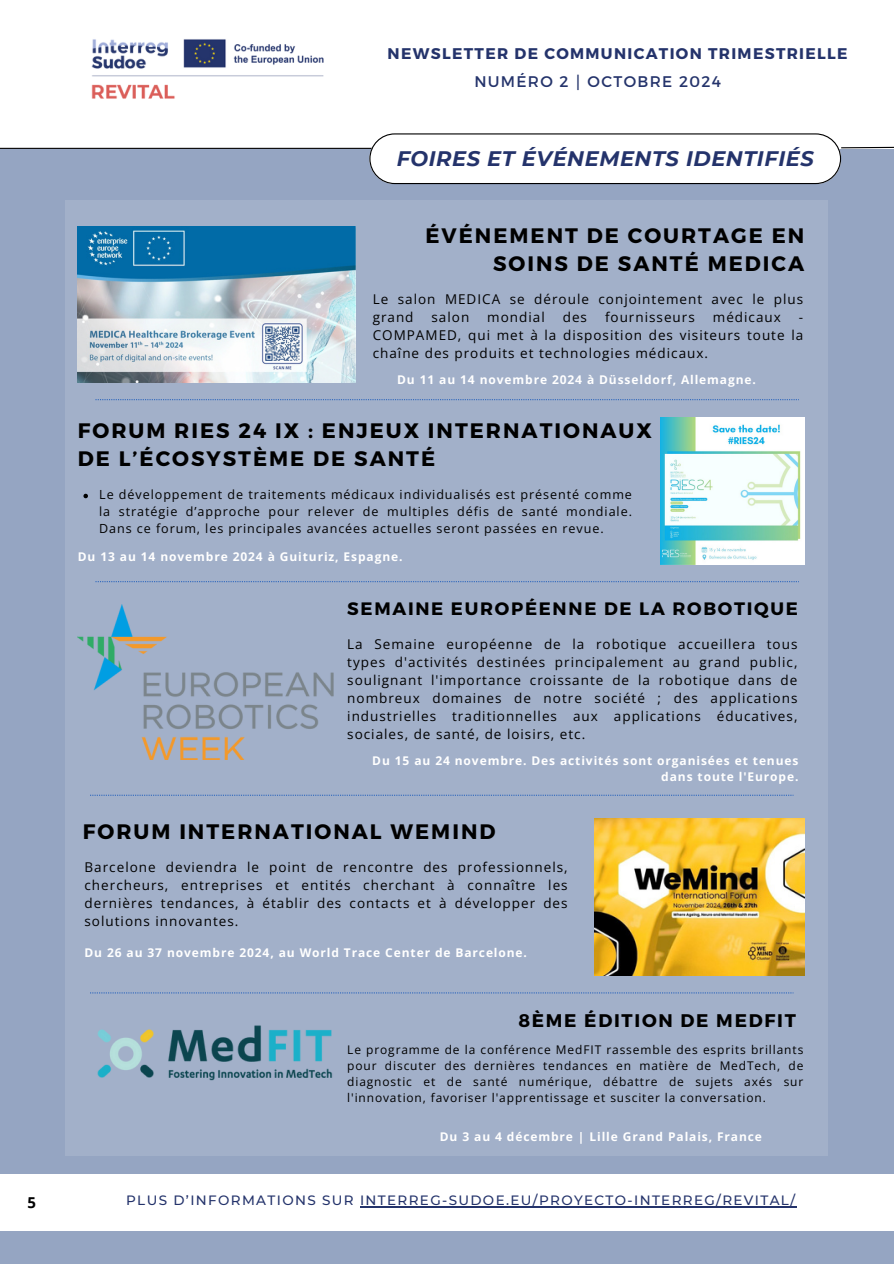
<style>
.page{position:relative;width:894px;height:1264px;background:#fff}
.page>*{position:absolute;margin:0;border:0;box-sizing:border-box;transform-origin:0 0}
.t1{font:700 21px/28.2px "Montserrat";letter-spacing:.095em;color:#000}
.t2{font:italic 700 21px "Montserrat";letter-spacing:.025em;color:#24336b}
.t3{font:700 18.3px "Montserrat";letter-spacing:.095em;color:#000}
.t4{font:700 18px "Montserrat";letter-spacing:.095em;color:#000}
.t5{font:700 15.45px "Montserrat";letter-spacing:.085em;color:#24336b}
.t6{font:15.45px "Montserrat";letter-spacing:.085em;color:#24336b}
.t7{font:700 15px "Open Sans";color:#000}
.t8{font:13.5px/18px "Open Sans";letter-spacing:.075em;color:#000;text-align:justify}
.t9{font:500 13.5px "Montserrat";letter-spacing:.1em;color:#24336b}
.t10{font:12.6px/16.8px "Open Sans";letter-spacing:.075em;color:#000;text-align:justify}
.t11{font:700 12px/16px "Open Sans";letter-spacing:.075em;color:#fff;text-align:right}
.t12{font:12px/15.8px "Open Sans";letter-spacing:.075em;color:#000;text-align:justify}
.s1{font-family:"Free Sans"}
</style>
<div class="page">
<div style="left:0;top:0;width:893px;height:1263px;background:#95a5c2"></div>
<div style="left:0;top:0;width:893px;height:148px;background:#fff"></div>
<div style="left:0;top:1174px;width:893px;height:56px;background:#fff"></div>
<hr style="left:0;top:148px;width:571px;height:1px;background:#000">
<svg style="left:369px;top:133px;width:524px;height:51px"></svg>
<img style="left:91px;top:39px;width:233px;height:60px">
<div style="left:66px;top:201px;width:761px;height:954px;background:#a2b0c9"></div>
<img style="left:685px;top:407px;width:84px;height:10px">
<svg style="left:95px;top:399px;width:703px;height:1px"></svg>
<svg style="left:95px;top:581px;width:703px;height:1px"></svg>
<svg style="left:90px;top:794px;width:703px;height:1px"></svg>
<svg style="left:90px;top:992px;width:703px;height:1px"></svg>
<img style="left:78px;top:226px;width:278px;height:156px">
<img style="left:660px;top:417px;width:144px;height:147px">
<img style="left:78px;top:605px;width:256px;height:154px">
<img style="left:594px;top:818px;width:210px;height:157px">
<img style="left:84px;top:1003px;width:251px;height:97px">
<hr style="left:360px;top:1206px;width:436px;height:1px;background:#24336b">
<svg style="left:83px;top:494px;width:5px;height:4px"></svg>
<p class="t7" style="left:28px;top:1192px;width:10px">5</p>
<p class="t5" style="left:387px;top:44px;width:461px">NEWSLETTER DE COMMUNICATION TRIMESTRIELLE</p>
<h1 class="t6" style="left:474px;top:71px;width:248px">NUMÉRO 2 <span class="s1">⎮</span> OCTOBRE 2024</h1>
<p class="t2" style="left:396px;top:146px;width:418px">FOIRES ET ÉVÉNEMENTS IDENTIFIÉS</p>
<p class="t1" style="left:425px;top:220px;width:380px;text-align:right">ÉVÉNEMENT DE COURTAGE EN<br>SOINS DE SANTÉ MEDICA</p>
<p class="t8" style="left:372px;top:290px;width:432px">Le salon MEDICA se déroule conjointement avec le plus grand</p>
<p class="t8" style="left:431px;top:308px;width:39px">salon</p>
<p class="t8" style="left:487px;top:308px;width:59px">mondial</p>
<p class="t8" style="left:562px;top:308px;width:26px">des</p>
<p class="t8" style="left:605px;top:308px;width:91px">fournisseurs</p>
<p class="t8" style="left:712px;top:308px;width:70px">médicaux</p>
<p class="t8" style="left:372px;top:308px;width:432px;text-indent:426px">- COMPAMED, qui met à la disposition des visiteurs toute la chaîne des produits et technologies médicaux.</p>
<p class="t11" style="left:397px;top:371px;width:360px">Du 11 au 14 novembre 2024 à Düsseldorf, Allemagne.</p>
<p class="t1" style="left:78px;top:415px;width:575px">FORUM RIES 24 IX : ENJEUX INTERNATIONAUX<br>DE L’ÉCOSYSTÈME DE SANTÉ</p>
<h2 class="t10" style="left:99px;top:486px;width:534px">Le développement de traitements médicaux individualisés est présenté comme la stratégie d’approche pour relever de multiples défis de santé mondiale.<br>Dans ce forum, les principales avancées actuelles seront passées en revue.</h2>
<p class="t11" style="left:78px;top:548px;width:326px">Du 13 au 14 novembre 2024 à Guituriz, Espagne.</p>
<h1 class="t4" style="left:347px;top:597px;width:452px">SEMAINE EUROPÉENNE DE LA ROBOTIQUE</h1>
<p class="t8" style="left:347px;top:635px;width:451px">La Semaine européenne de la robotique accueillera tous types d'activités destinées principalement au grand public, soulignant l'importance croissante de la robotique dans de nombreux domaines de notre société ; des applications industrielles traditionnelles aux applications éducatives, sociales, de santé, de loisirs, etc.</p>
<h6 class="t11" style="left:372px;top:752px;width:427px">Du 15 au 24 novembre. Des activités sont organisées et tenues dans toute l'Europe.</h6>
<p class="t1" style="left:83px;top:816px;width:414px">FORUM INTERNATIONAL WEMIND</p>
<p class="t8" style="left:84px;top:857px;width:484px">Barcelone deviendra le point de rencontre des professionnels, chercheurs, entreprises et entités cherchant à connaître les dernières tendances, à établir des contacts et à développer des solutions innovantes.</p>
<p class="t11" style="left:84px;top:943px;width:444px">Du 26 au 37 novembre 2024, au World Trace Center de Barcelone.</p>
<h2 class="t3" style="left:518px;top:1008px;width:279px">8ÈME ÉDITION DE MEDFIT</h2>
<p class="t12" style="left:347px;top:1041px;width:457px">Le programme de la conférence MedFIT rassemble des esprits brillants pour discuter des dernières tendances en matière de MedTech, de diagnostic et de santé numérique, débattre de sujets axés sur l'innovation, favoriser l'apprentissage et susciter la conversation.</p>
<h6 class="t11" style="left:440px;top:1128px;width:323px">Du 3 au 4 décembre | Lille Grand Palais, France</h6>
<p class="t9" style="left:126px;top:1192px;width:670px">PLUS D’INFORMATIONS SUR INTERREG-SUDOE.EU/PROYECTO-INTERREG/REVITAL/</p>
</div>
